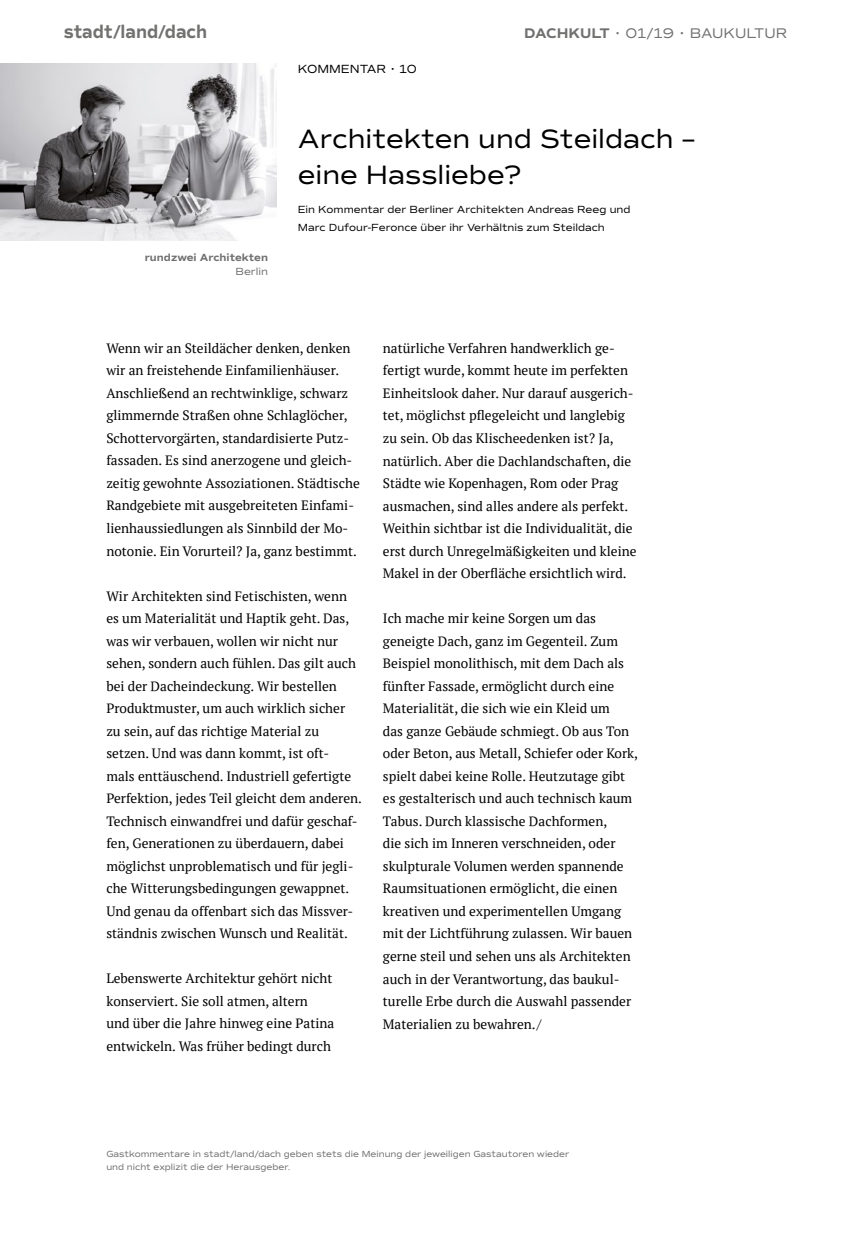
<style>
.page{position:relative;width:851px;height:1234px;background:#fff}
.page>*{position:absolute;margin:0;border:0;box-sizing:border-box;transform-origin:0 0}
.t1{font:27px/36px "commuters sans regular";color:#000}
.t2{font:18.75px "commuters sans bold";color:#717170;scale:.88 1}
.t3{font:16.65px "commuters sans bold";color:#717170;scale:.88 1}
.t4{font:14.25px "commuters sans regular";color:#717170}
.t5{font:13.5px/22.5px "PT Serif";color:#000}
.t6{font:12px "commuters sans regular";color:#000}
.t7{font:10.5px/18px "commuters sans regular";color:#000}
.t8{font:10.5px "commuters sans bold";color:#706f6f}
.t9{font:10.5px "commuters sans regular";color:#706f6f}
.t10{font:9px/13.5px "commuters sans regular";color:#706f6f}
.s1{font-size:16.65px}
.s2{font-family:"commuters sans bold"}
</style>
<div class="page">
<img style="left:0;top:64px;width:276px;height:176px">
<h2 class="t2" style="left:64px;top:20px;width:164px">stadt <span class="s1">/</span>land dach</h2>
<p class="t3" style="left:158px;top:21px;width:10px">/</p>
<p class="t4" style="left:524px;top:25px;width:264px"><span class="s2">DACHKULT</span> • 01/19 • BAUKULTUR</p>
<p class="t6" style="left:298px;top:61px;width:120px">KOMMENTAR • 10</p>
<p class="t8" style="left:145px;top:251px;width:125px">rundzwei Architekten</p>
<p class="t9" style="left:235px;top:264px;width:34px">Berlin</p>
<h1 class="t1" style="left:298px;top:121px;width:399px">Architekten und Steildach – eine Hassliebe?</h1>
<p class="t7" style="left:298px;top:201px;width:334px">Ein Kommentar der Berliner Architekten Andreas Reeg und<br>Marc Dufour-Feronce über ihr Verhältnis zum Steildach</p>
<p class="t5" style="left:106px;top:336px;width:255px">Wenn wir an Steildächer denken, denken wir an freistehende Einfamilienhäuser.<br>Anschließend an rechtwinklige, schwarz glimmernde Straßen ohne Schlaglöcher, Schottervorgärten, standardisierte Putz&shy;fassaden. Es sind anerzogene und gleich&shy;zeitig gewohnte Assoziationen. Städtische Randgebiete mit ausgebreiteten Einfami&shy;lienhaussiedlungen als Sinnbild der Mo&shy;notonie. Ein Vorurteil? Ja, ganz bestimmt.</p>
<p class="t5" style="left:106px;top:584px;width:257px">Wir Architekten sind Fetischisten, wenn es um Materialität und Haptik geht. Das, was wir verbauen, wollen wir nicht nur sehen, sondern auch fühlen. Das gilt auch bei der Dacheindeckung. Wir bestellen Produktmuster, um auch wirklich sicher zu sein, auf das richtige Material zu setzen. Und was dann kommt, ist oft-<br>mals enttäuschend. Industriell gefertigte Perfektion, jedes Teil gleicht dem anderen.<br>Technisch einwandfrei und dafür geschaf&shy;fen, Generationen zu überdauern, dabei möglichst unproblematisch und für jegli&shy;che Witterungsbedingungen gewappnet.<br>Und genau da offenbart sich das Missver&shy;ständnis zwischen Wunsch und Realität.</p>
<p class="t5" style="left:106px;top:966px;width:229px">Lebenswerte Architektur gehört nicht konserviert. Sie soll atmen, altern und über die Jahre hinweg eine Patina entwickeln. Was früher bedingt durch</p>
<p class="t5" style="left:383px;top:336px;width:255px">natürliche Verfahren handwerklich ge&shy;fertigt wurde, kommt heute im perfekten Einheitslook daher. Nur darauf ausgerich&shy;tet, möglichst pflegeleicht und langlebig zu sein. Ob das Klischeedenken ist? Ja, natürlich. Aber die Dachlandschaften, die Städte wie Kopenhagen, Rom oder Prag ausmachen, sind alles andere als perfekt.<br>Weithin sichtbar ist die Individualität, die erst durch Unregelmäßigkeiten und kleine Makel in der Oberfläche ersichtlich wird.</p>
<p class="t5" style="left:383px;top:607px;width:256px">Ich mache mir keine Sorgen um das geneigte Dach, ganz im Gegenteil. Zum Beispiel monolithisch, mit dem Dach als fünfter Fassade, ermöglicht durch eine Materialität, die sich wie ein Kleid um<br>das ganze Gebäude schmiegt. Ob aus Ton oder Beton, aus Metall, Schiefer oder Kork, spielt dabei keine Rolle. Heutzutage gibt es gestalterisch und auch technisch kaum Tabus. Durch klassische Dachformen,<br>die sich im Inneren verschneiden, oder skulpturale Volumen werden spannende Raumsituationen ermöglicht, die einen kreativen und experimentellen Umgang mit der Lichtführung zulassen. Wir bauen gerne steil und sehen uns als Architekten auch in der Verantwortung, das baukul&shy;turelle Erbe durch die Auswahl passender Materialien zu bewahren./</p>
<p class="t10" style="left:106px;top:1146px;width:464px">Gastkommentare in stadt/land/dach geben stets die Meinung der jeweiligen Gastautoren wieder und nicht explizit die der Herausgeber.</p>
</div>
